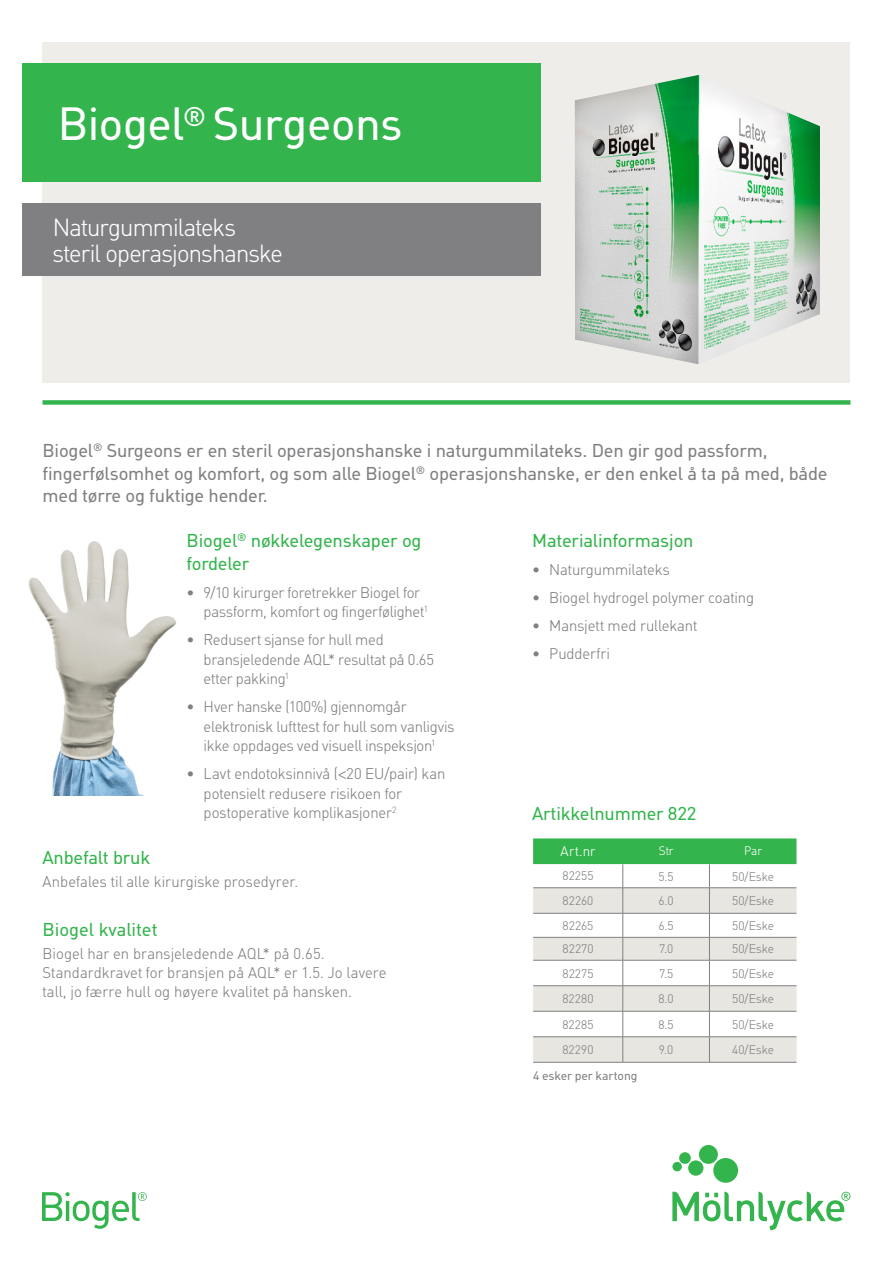
<style>
.page{position:relative;width:893px;height:1263px;background:#fff}
.page>*{position:absolute;margin:0;border:0;box-sizing:border-box;transform-origin:0 0}
.t1{font:45px "MHC Din";letter-spacing:-.01em;color:#fff}
.Sub_header{font:300 24px/25.5px "MHC Din";letter-spacing:-.035em;color:#fff}
.Bröd_ingress{font:18px/22.5px "MHC Din";letter-spacing:-.01em;color:#808083}
.Bröd_ingress-2{font:18px/22.5px "MHC Din";letter-spacing:-.01em;color:#34b44d}
.Biogel_quality{font:300 15px/19.5px "MHC Din";letter-spacing:-.005em;color:#808083}
.Main_text{font:300 15px "MHC Din";letter-spacing:.01em;color:#808083}
.t2{font:300 13.5px "MHC Din";color:#fff}
.Table_text{font:300 12px "MHC Din";letter-spacing:.01em;color:#808083}
.Table_text-2{font:12px "MHC Din";letter-spacing:-.005em;color:#808083}
.t3{font:300 12px "MHC Din";color:#fff}
.s1{font-family:"Myriad Pro";font-weight:400}
</style>
<div class="page">
<img style="left:28px;top:541px;width:149px;height:255px">
<div style="left:43px;top:43px;width:807px;height:340px;background:#eeedea"></div>
<div style="left:43px;top:400px;width:807px;height:5px;background:#34b44d"></div>
<div style="left:22px;top:64px;width:519px;height:118px;background:#34b44d"></div>
<div style="left:22px;top:203px;width:519px;height:73px;background:#808083"></div>
<hr style="left:533px;top:1062px;width:90px;height:1px;background:#808083">
<hr style="left:623px;top:1062px;width:86px;height:1px;background:#808083">
<svg style="left:533px;top:838px;width:263px;height:224px"></svg>
<hr style="left:709px;top:1036px;width:87px;height:1px;background:#808083">
<hr style="left:709px;top:1062px;width:87px;height:1px;background:#808083">
<svg style="left:42px;top:1192px;width:105px;height:37px"></svg>
<svg style="left:672px;top:1145px;width:178px;height:85px"></svg>
<img style="left:574px;top:75px;width:246px;height:289px">
<p class="t1" style="left:58px;top:96px;width:347px">Biogel<sup>®</sup> Surgeons</p>
<p class="Sub_header" style="left:53px;top:214px;width:232px">Naturgummilateks steril operasjonshanske</p>
<p class="Bröd_ingress" style="left:43px;top:439px;width:787px">Biogel<sup>®</sup> Surgeons er en steril operasjonshanske i naturgummilateks. Den gir god passform, fingerfølsomhet og komfort, og som alle Biogel<sup>®</sup> operasjonshanske, er den enkel å ta på med, både med tørre og fuktige hender.</p>
<p class="Bröd_ingress-2" style="left:187px;top:529px;width:236px">Biogel<sup>®</sup> nøkkelegenskaper og fordeler</p>
<p class="Biogel_quality" style="left:204px;top:582px;width:226px;text-indent:-17px">• 9/10 kirurger foretrekker Biogel for passform, komfort og fingerfølighet<sup>1</sup></p>
<p class="Biogel_quality" style="left:204px;top:630px;width:232px;text-indent:-17px">• Redusert sjanse for hull med bransjeledende AQL* resultat på 0.65 etter pakking<sup>1</sup></p>
<p class="Biogel_quality" style="left:204px;top:697px;width:253px;text-indent:-17px">• Hver hanske (100%) gjennomgår elektronisk lufttest for hull som vanligvis ikke oppdages ved visuell inspeksjon<sup>1</sup></p>
<p class="Biogel_quality" style="left:204px;top:764px;width:243px;text-indent:-17px">• Lavt endotoksinnivå (<span class="s1">&lt;</span>20 EU/pair) kan potensielt redusere risikoen for postoperative komplikasjoner<sup>2</sup></p>
<p class="Bröd_ingress-2" style="left:43px;top:845px;width:109px">Anbefalt bruk</p>
<p class="Main_text" style="left:43px;top:872px;width:257px">Anbefales til alle kirurgiske prosedyrer.</p>
<p class="Bröd_ingress-2" style="left:43px;top:918px;width:117px">Biogel kvalitet</p>
<p class="Biogel_quality" style="left:43px;top:944px;width:346px;line-height:18.8px">Biogel har en bransjeledende AQL* på 0.65.<br>Standardkravet for bransjen på AQL* er 1.5. Jo lavere tall, jo færre hull og høyere kvalitet på hansken.</p>
<p class="Bröd_ingress-2" style="left:532px;top:529px;width:163px">Materialinformasjon</p>
<p class="Biogel_quality" style="left:532px;top:560px;width:139px">• Naturgummilateks</p>
<p class="Biogel_quality" style="left:532px;top:588px;width:223px">• Biogel hydrogel polymer coating</p>
<p class="Biogel_quality" style="left:532px;top:616px;width:166px">• Mansjett med rullekant</p>
<p class="Biogel_quality" style="left:532px;top:644px;width:79px">• Pudderfri</p>
<p class="Bröd_ingress-2" style="left:532px;top:802px;width:166px">Artikkelnummer 822</p>
<p class="t2" style="left:560px;top:842px;width:36px">Art.nr</p>
<p class="t3" style="left:659px;top:843px;width:16px">Str</p>
<p class="t3" style="left:744px;top:843px;width:19px">Par</p>
<p class="Table_text" style="left:562px;top:868px;width:32px">82255</p>
<p class="Table_text" style="left:658px;top:869px;width:17px">5.5</p>
<p class="Table_text" style="left:732px;top:869px;width:43px">50/Eske</p>
<p class="Table_text" style="left:562px;top:893px;width:32px">82260</p>
<p class="Table_text" style="left:659px;top:893px;width:17px">6.0</p>
<p class="Table_text" style="left:732px;top:893px;width:43px">50/Eske</p>
<p class="Table_text" style="left:562px;top:918px;width:32px">82265</p>
<p class="Table_text" style="left:659px;top:918px;width:17px">6.5</p>
<p class="Table_text" style="left:732px;top:918px;width:43px">50/Eske</p>
<p class="Table_text" style="left:562px;top:941px;width:32px">82270</p>
<p class="Table_text" style="left:659px;top:941px;width:16px">7.0</p>
<p class="Table_text" style="left:732px;top:941px;width:43px">50/Eske</p>
<p class="Table_text" style="left:562px;top:966px;width:32px">82275</p>
<p class="Table_text" style="left:659px;top:966px;width:16px">7.5</p>
<p class="Table_text" style="left:732px;top:966px;width:43px">50/Eske</p>
<p class="Table_text" style="left:562px;top:991px;width:33px">82280</p>
<p class="Table_text" style="left:658px;top:991px;width:17px">8.0</p>
<p class="Table_text" style="left:732px;top:991px;width:43px">50/Eske</p>
<p class="Table_text" style="left:562px;top:1017px;width:33px">82285</p>
<p class="Table_text" style="left:658px;top:1017px;width:17px">8.5</p>
<p class="Table_text" style="left:732px;top:1017px;width:43px">50/Eske</p>
<p class="Table_text" style="left:562px;top:1042px;width:33px">82290</p>
<p class="Table_text" style="left:659px;top:1042px;width:16px">9.0</p>
<p class="Table_text" style="left:732px;top:1042px;width:43px">40/Eske</p>
<p class="Table_text-2" style="left:533px;top:1068px;width:106px">4 esker per kartong</p>
</div>
